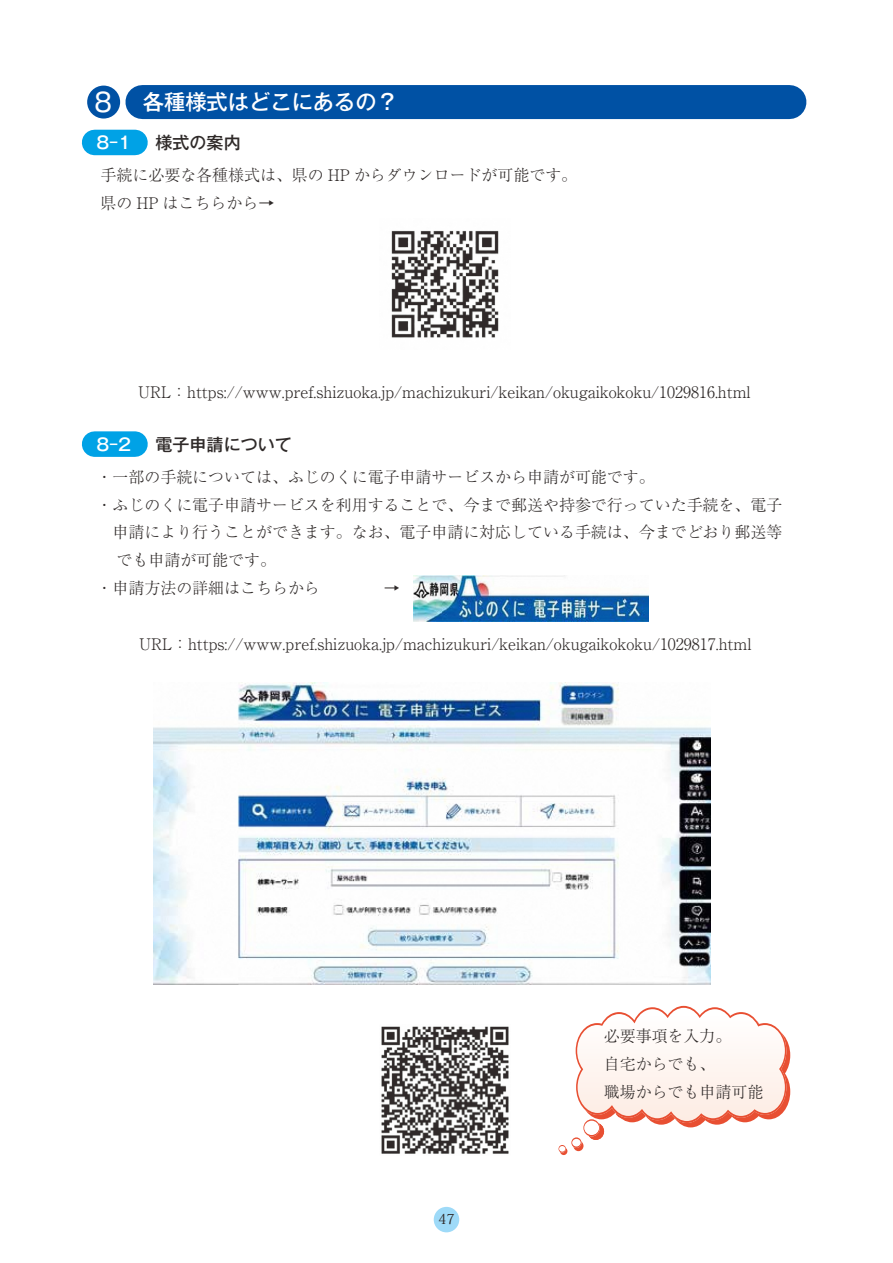
<style>
.page{position:relative;width:893px;height:1263px;background:#fff}
.page>*{position:absolute;margin:0;border:0;box-sizing:border-box;transform-origin:0 0}
.t1{font:500 21.3px "Gothic MB101 Pro";color:#fff}
.t2{font:500 16.95px "Gothic MB101 Pro";color:#2f2a29}
.t3{font:500 16.95px "Gothic MB101 Pro";color:#fff}
.t4{font:300 15.9px/27.9px "Ryumin Pro";color:#2f2a29}
.t5{font:13.8px "Koz Min Pr 6 N";color:#2f2a29}
.s1{font-weight:400;font-size:25.5px}
</style>
<div class="page">
<div style="left:434px;top:1207px;width:25px;height:25px;background:#9edaf8;border-radius:50%"></div>
<div style="left:142px;top:85px;width:647px;height:34px;background:#0051a4"></div>
<img style="left:154px;top:683px;width:557px;height:302px">
<div style="left:87px;top:86px;width:33px;height:33px;background:#0051a4;border-radius:50%"></div>
<div style="left:95px;top:130px;width:40px;height:25px;background:#00a2e6"></div>
<div style="left:95px;top:431px;width:40px;height:26px;background:#00a2e6"></div>
<img style="left:391px;top:230px;width:108px;height:108px">
<img style="left:413px;top:576px;width:235px;height:46px">
<div style="left:560px;top:1147px;width:7px;height:8px;background:#e84f32;border-radius:50%"></div>
<svg style="left:558px;top:1006px;width:232px;height:147px"></svg>
<img style="left:381px;top:1026px;width:128px;height:128px">
<h1 class="t1" style="left:94px;top:84px;width:305px"><span class="s1">8</span> 各種様式はどこにあるの？</h1>
<p class="t2" style="left:156px;top:128px;width:87px">様式の案内</p>
<p class="t3" style="left:97px;top:129px;width:36px">8-1</p>
<p class="t4" style="left:101px;top:160px;width:478px">手続に必要な各種様式は、県の HP からダウンロードが可能です。県の HP はこちらから→</p>
<p class="t4" style="left:138px;top:376px;width:614px">URL：https://www.pref.shizuoka.jp/machizukuri/keikan/okugaikokoku/1029816.html</p>
<p class="t3" style="left:97px;top:430px;width:36px">8-2</p>
<p class="t2" style="left:156px;top:430px;width:138px">電子申請について</p>
<p class="t4" style="left:97px;top:461px;width:560px">・一部の手続については、ふじのくに電子申請サービスから申請が可能です。</p>
<p class="t4" style="left:97px;top:489px;width:687px">・ふじのくに電子申請サービスを利用することで、今まで郵送や持参で行っていた手続を、電子</p>
<p class="t4" style="left:113px;top:517px;width:671px">申請により行うことができます。なお、電子申請に対応している手続は、今までどおり郵送等</p>
<p class="t4" style="left:117px;top:545px;width:161px">でも申請が可能です。</p>
<p class="t4" style="left:97px;top:573px;width:304px">・申請方法の詳細はこちらから　　　　→</p>
<p class="t4" style="left:139px;top:629px;width:614px">URL：https://www.pref.shizuoka.jp/machizukuri/keikan/okugaikokoku/1029817.html</p>
<p class="t5" style="left:438px;top:1211px;width:18px">47</p>
<p class="t4" style="left:604px;top:1021px;width:161px">必要事項を入力。<br>自宅からでも、<br>職場からでも申請可能</p>
</div>
